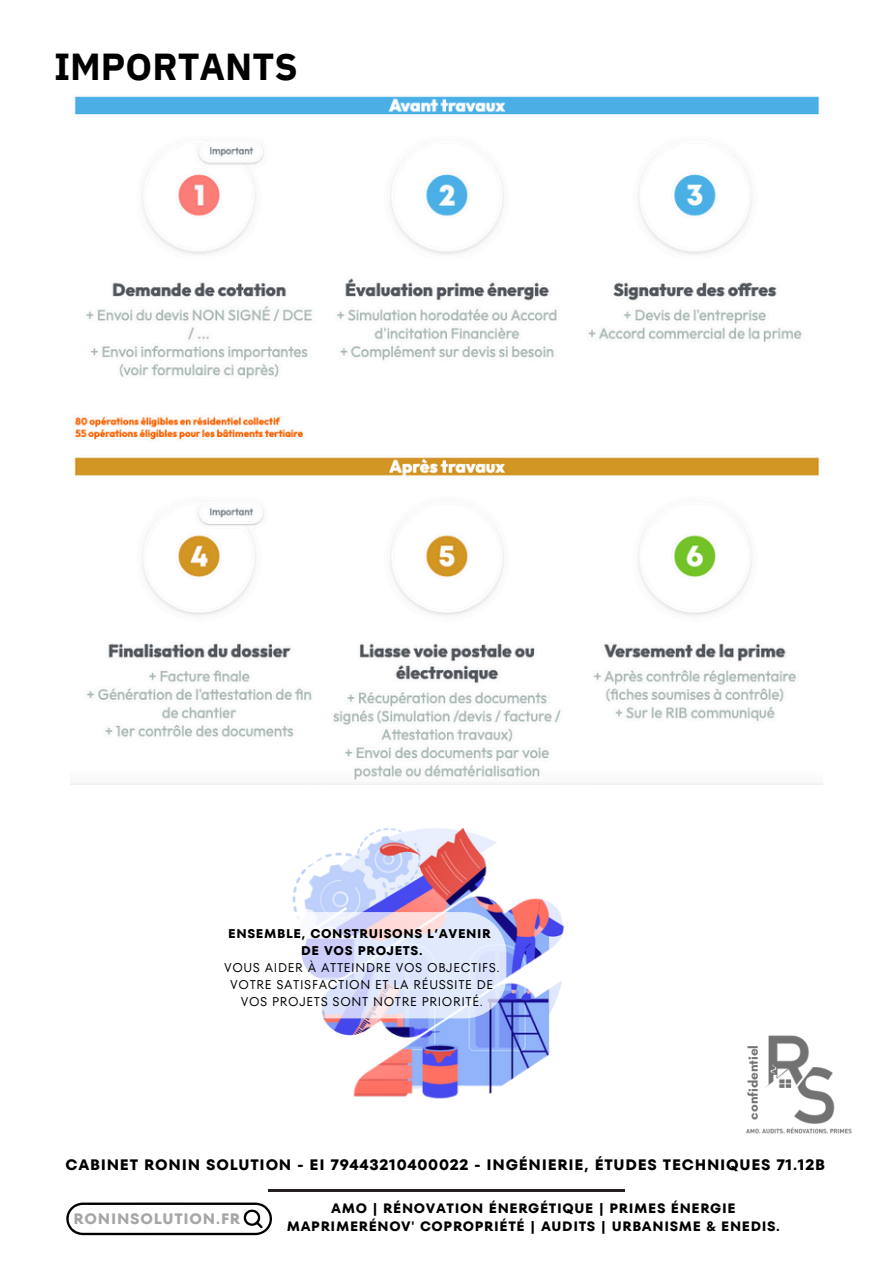
<style>
.page{position:relative;width:894px;height:1264px;background:#fff}
.page>*{position:absolute;margin:0;border:0;box-sizing:border-box;transform-origin:0 0}
.t1{font:700 37.5px "IBM Plex Sans";color:#000}
.t2{font:700 15.15px "TT Fors";letter-spacing:.05em;color:#000001}
.t3{font:700 15.15px "TT Fors";letter-spacing:.05em;color:#a6a6a6}
.t4{font:700 13.65px/18px "TT Fors";letter-spacing:.05em;color:#000001;text-align:center}
.t5{font:700 13.5px "Glacial Indifference";color:#747373}
.t6{font:12.6px/17px "TT Fors";letter-spacing:.05em;color:#000;text-align:center}
.s1{font-weight:700}
</style>
<div class="page">
<hr style="left:268px;top:1189px;width:356px;height:2px;background:#231f20">
<svg style="left:66px;top:1202px;width:206px;height:33px"></svg>
<img style="left:292px;top:827px;width:272px;height:272px">
<svg style="left:292px;top:912px;width:214px;height:106px;background:#dfe2f7"></svg>
<img style="left:746px;top:1035px;width:106px;height:98px">
<img style="left:70px;top:96px;width:752px;height:689px">
<p class="t1" style="left:54px;top:41px;width:245px">IMPORTANTS</p>
<p class="t6" style="left:224px;top:924px;width:277px"><span class="s1">ENSEMBLE, CONSTRUISONS L’AVENIR<br>DE VOS PROJETS.<br></span>VOUS AIDER À ATTEINDRE VOS OBJECTIFS.<br>VOTRE SATISFACTION ET LA RÉUSSITE DE<br>VOS PROJETS SONT NOTRE PRIORITÉ.</p>
<p class="t5" style="left:744px;top:1119px;width:76px;rotate:-90deg">confidentiel</p>
<p class="t2" style="left:65px;top:1154px;width:760px">CABINET RONIN SOLUTION - EI 79443210400022 - INGÉNIERIE, ÉTUDES TECHNIQUES 71.12B</p>
<p class="t3" style="left:73px;top:1207px;width:168px">RONINSOLUTION.FR</p>
<p class="t4" style="left:287px;top:1199px;width:494px">AMO | RÉNOVATION ÉNERGÉTIQUE | PRIMES ÉNERGIE<br>MAPRIMERÉNOV' COPROPRIÉTÉ | AUDITS | URBANISME &amp; ENEDIS.</p>
</div>
